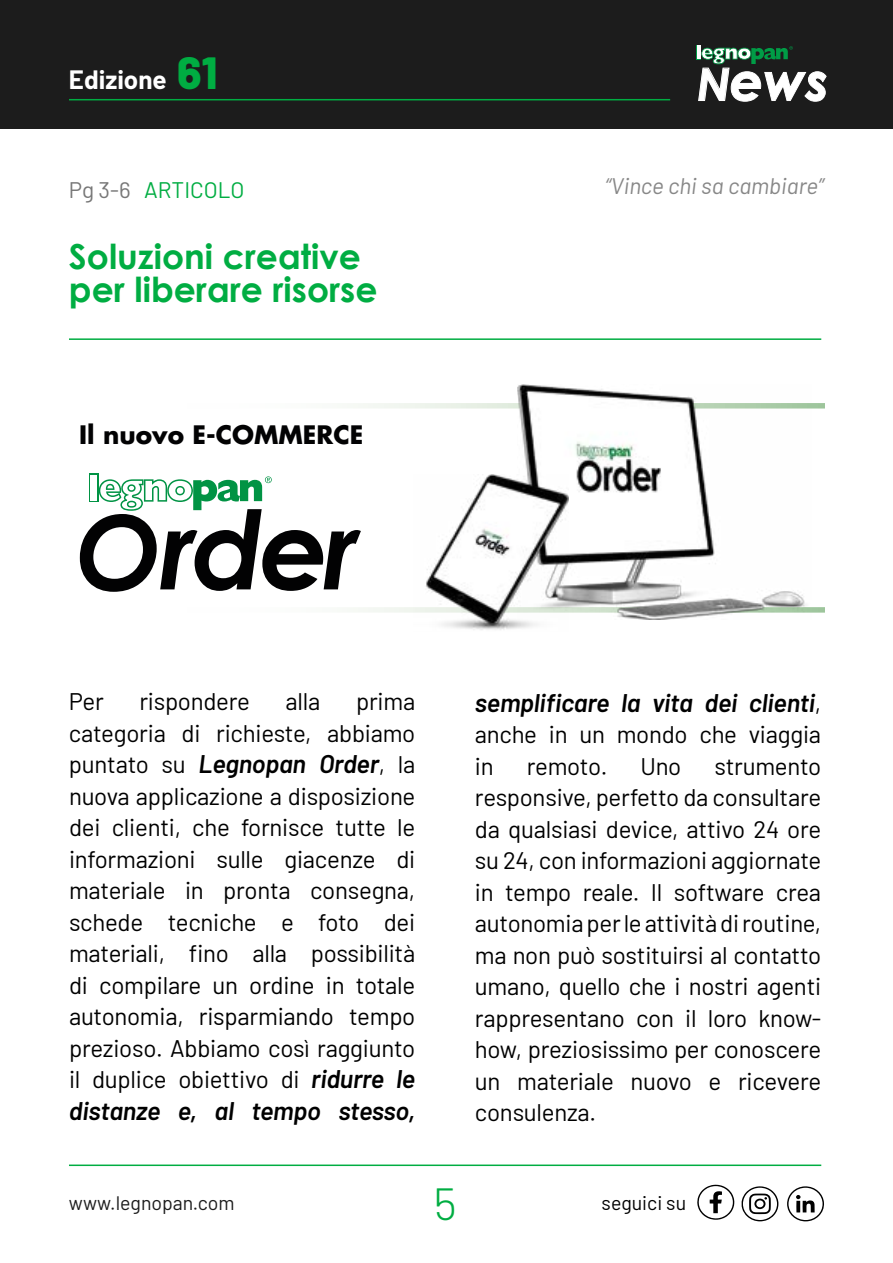
<style>
.page{position:relative;width:893px;height:1263px;background:#fff}
.page>*{position:absolute;margin:0;border:0;box-sizing:border-box;transform-origin:0 0}
.t1{font:italic 700 52.8px "Century Gothic";color:#fff}
.t2{font:300 45px "Barlow";color:#00ad42}
.t3{font:700 34.5px/33px "Century Gothic";color:#00ad42}
.t4{font:700 25.95px "Barlow";color:#fff}
.t5{font:italic 600 25.5px "Barlow";letter-spacing:-.01em;color:#000}
.t6{font:700 24.75px "Futura Std";color:#020203}
.t7{font:24px/31.5px "Barlow";letter-spacing:-.01em;color:#000;text-align:justify}
.t8{font:italic 22.5px "Barlow";color:#878787}
.t9{font:22.5px "Barlow";color:#00ad42}
.t10{font:19.5px "Barlow";color:#1c1c1c}
.t11{font:19.5px "Barlow";color:#000}
.s1{font-weight:800;font-size:45px;color:#00ad42}
.s2{font-size:45.15px}
.s3{color:#777}
.s4{font-weight:400;font-style:normal;font-size:24px}
.s5{font-weight:600;font-style:italic;font-size:25.5px}
</style>
<div class="page">
<div style="left:0;top:0;width:893px;height:128px;background:#1c1c1c"></div>
<svg style="left:696px;top:45px;width:5px;height:14px"></svg>
<svg style="left:701px;top:46px;width:92px;height:18px"></svg>
<hr style="left:697px;top:45px;width:3px;height:14px;background:#fff">
<hr style="left:69px;top:99px;width:601px;height:1px;background:#00ad42">
<hr style="left:69px;top:1164px;width:752px;height:2px;background:#00ad42">
<svg style="left:787px;top:1186px;width:37px;height:35px"></svg>
<svg style="left:697px;top:1185px;width:37px;height:35px"></svg>
<svg style="left:741px;top:1186px;width:37px;height:35px"></svg>
<hr style="left:69px;top:338px;width:752px;height:2px;background:#00ad42">
<svg style="left:353px;top:403px;width:471px;height:5px"></svg>
<img style="left:517px;top:384px;width:294px;height:235px">
<img style="left:413px;top:475px;width:156px;height:155px">
<svg style="left:89px;top:474px;width:10px;height:2px"></svg>
<div style="left:91px;top:475px;width:6px;height:25px;background:#fff"></div>
<svg style="left:80px;top:476px;width:281px;height:116px"></svg>
<p class="t4" style="left:69px;top:60px;width:150px">Edizione <span class="s1">61</span></p>
<h1 class="t1" style="left:697px;top:47px;width:133px"><span class="s2">N</span>ews</h1>
<p class="t9" style="left:69px;top:173px;width:177px"><span class="s3">Pg 3-6</span> ARTICOLO</p>
<p class="t8" style="left:605px;top:170px;width:220px">“Vince chi sa cambiare”</p>
<h3 class="t3" style="left:69px;top:239px;width:310px">Soluzioni creative per liberare risorse</h3>
<p class="t6" style="left:79px;top:419px;width:286px">Il nuovo E-COMMERCE</p>
<p class="t7" style="left:69px;top:684px;width:348px;text-align:right">prima<br>categoria di richieste, abbiamo</p>
<p class="t5" style="left:69px;top:745px;width:348px"><span class="s4">puntato su</span> Legnopan Order<span class="s4">, la</span></p>
<p class="t7" style="left:69px;top:779px;width:348px">nuova applicazione a disposizione dei clienti, che fornisce tutte le informazioni sulle giacenze di materiale in pronta consegna, schede tecniche e foto dei materiali, fino alla possibilità di compilare un ordine in totale autonomia, risparmiando tempo prezioso. Abbiamo così raggiunto il duplice obiettivo di <span class="s5">ridurre le</span></p>
<p class="t5" style="left:69px;top:1092px;width:348px">distanze e, al tempo stesso,</p>
<p class="t7" style="left:69px;top:684px;width:36px">Per</p>
<p class="t7" style="left:139px;top:684px;width:112px">rispondere</p>
<p class="t7" style="left:286px;top:684px;width:36px">alla</p>
<p class="t5" style="left:475px;top:684px;width:348px">semplificare la vita dei clienti<span class="s4">,</span></p>
<p class="t7" style="left:475px;top:717px;width:348px">anche in un mondo che viaggia in</p>
<p class="t7" style="left:527px;top:749px;width:82px">remoto.</p>
<p class="t7" style="left:640px;top:749px;width:42px">Uno</p>
<p class="t7" style="left:475px;top:749px;width:348px;text-indent:240px">strumento responsive, perfetto da consultare da qualsiasi device, attivo 24 ore su 24, con informazioni aggiornate in tempo reale. Il software crea autonomia per le attività di routine, ma non può sostituirsi al contatto umano, quello che i nostri agenti rappresentano con il loro know&shy;how, preziosissimo per conoscere un materiale nuovo e ricevere consulenza.</p>
<p class="t10" style="left:69px;top:1189px;width:167px">www.legnopan.com</p>
<h2 class="t2" style="left:434px;top:1171px;width:24px">5</h2>
<p class="t11" style="left:602px;top:1189px;width:86px">seguici su</p>
</div>
